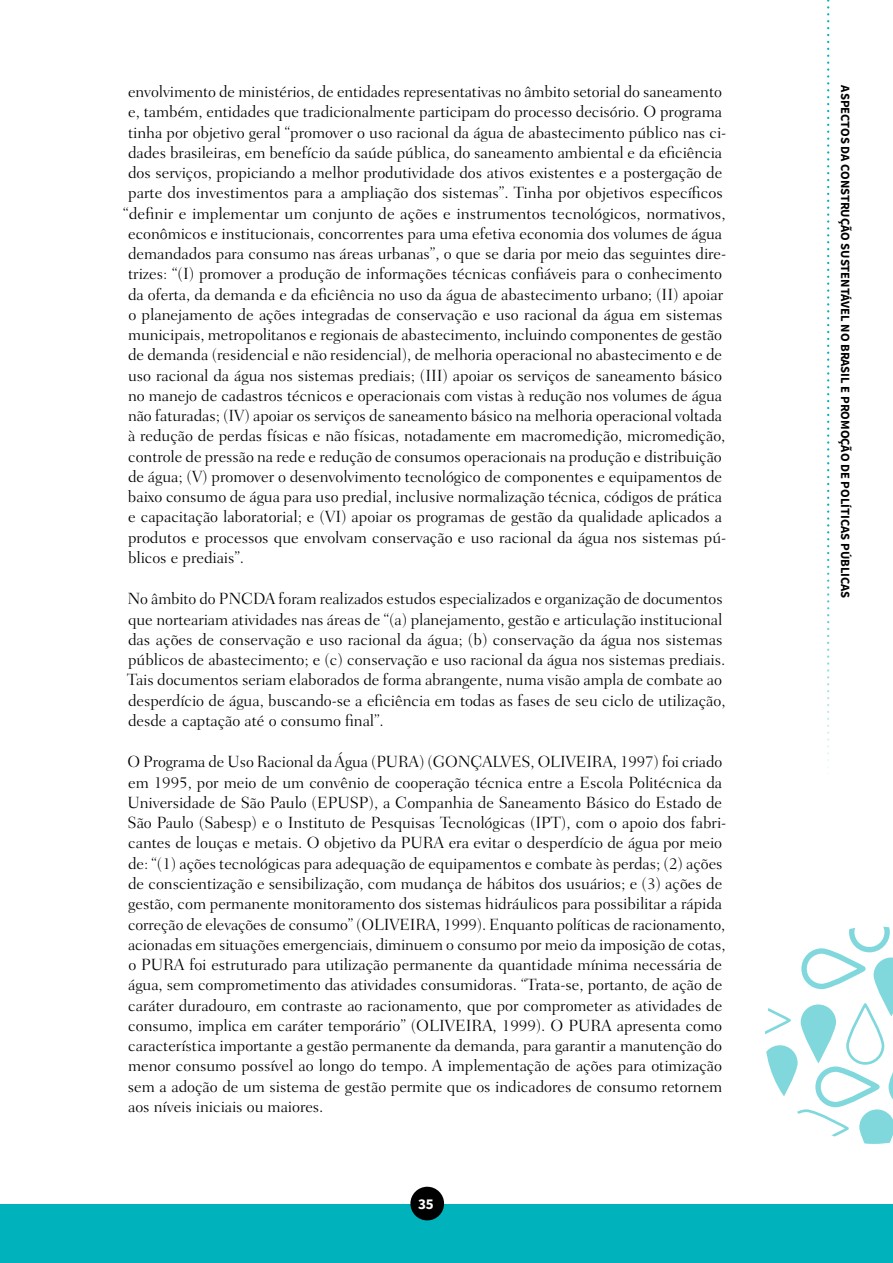
<style>
.page{position:relative;width:893px;height:1263px;background:#fff}
.page>*{position:absolute;margin:0;border:0;box-sizing:border-box;transform-origin:0 0}
.t1{font:300 16.5px/20.2px "Fairfield LT Std";letter-spacing:-.005em;color:#000}
.t2{font:700 15px "Source Sans Pro";color:#fff}
.t3{font:700 12.6px "Source Sans Pro";color:#000}
</style>
<div class="page">
<svg style="left:765px;top:926px;width:128px;height:218px"></svg>
<div style="left:0;top:1204px;width:893px;height:59px;background:#00b2bb"></div>
<svg style="left:827px;top:0;width:2px;height:768px"></svg>
<div style="left:410px;top:1187px;width:34px;height:33px;background:#000;border-radius:50%"></div>
<p class="t1" style="left:128px;top:82px;width:595px">envolvimento de ministérios, de entidades representativas no âmbito setorial do saneamento</p>
<p class="t1" style="left:128px;top:102px;width:596px">e, também, entidades que tradicionalmente participam do processo decisório. O programa</p>
<p class="t1" style="left:128px;top:122px;width:600px">tinha por objetivo geral “promover o uso racional da água de abastecimento público nas ci-</p>
<p class="t1" style="left:128px;top:142px;width:596px">dades brasileiras, em benefício da saúde pública, do saneamento ambiental e da eficiência</p>
<p class="t1" style="left:128px;top:163px;width:596px">dos serviços, propiciando a melhor produtividade dos ativos existentes e a postergação de</p>
<p class="t1" style="left:128px;top:183px;width:596px">parte dos investimentos para a ampliação dos sistemas”. Tinha por objetivos específicos</p>
<p class="t1" style="left:123px;top:203px;width:604px">“definir e implementar um conjunto de ações e instrumentos tecnológicos, normativos,</p>
<p class="t1" style="left:128px;top:223px;width:595px">econômicos e institucionais, concorrentes para uma efetiva economia dos volumes de água</p>
<p class="t1" style="left:128px;top:244px;width:600px">demandados para consumo nas áreas urbanas”, o que se daria por meio das seguintes dire-</p>
<p class="t1" style="left:128px;top:264px;width:595px">trizes: “(I) promover a produção de informações técnicas confiáveis para o conhecimento</p>
<p class="t1" style="left:128px;top:284px;width:597px">da oferta, da demanda e da eficiência no uso da água de abastecimento urbano; (II) apoiar</p>
<p class="t1" style="left:128px;top:304px;width:596px">o planejamento de ações integradas de conservação e uso racional da água em sistemas</p>
<p class="t1" style="left:128px;top:325px;width:596px">municipais, metropolitanos e regionais de abastecimento, incluindo componentes de gestão</p>
<p class="t1" style="left:128px;top:345px;width:596px">de demanda (residencial e não residencial), de melhoria operacional no abastecimento e de</p>
<p class="t1" style="left:128px;top:365px;width:595px">uso racional da água nos sistemas prediais; (III) apoiar os serviços de saneamento básico</p>
<p class="t1" style="left:128px;top:385px;width:596px">no manejo de cadastros técnicos e operacionais com vistas à redução nos volumes de água</p>
<p class="t1" style="left:128px;top:406px;width:596px">não faturadas; (IV) apoiar os serviços de saneamento básico na melhoria operacional voltada</p>
<p class="t1" style="left:128px;top:426px;width:599px">à redução de perdas físicas e não físicas, notadamente em macromedição, micromedição,</p>
<p class="t1" style="left:128px;top:446px;width:595px">controle de pressão na rede e redução de consumos operacionais na produção e distribuição</p>
<p class="t1" style="left:128px;top:466px;width:596px">de água; (V) promover o desenvolvimento tecnológico de componentes e equipamentos de</p>
<p class="t1" style="left:128px;top:487px;width:596px">baixo consumo de água para uso predial, inclusive normalização técnica, códigos de prática</p>
<p class="t1" style="left:128px;top:507px;width:596px">e capacitação laboratorial; e (VI) apoiar os programas de gestão da qualidade aplicados a</p>
<p class="t1" style="left:128px;top:527px;width:600px">produtos e processos que envolvam conservação e uso racional da água nos sistemas pú-</p>
<p class="t1" style="left:128px;top:547px;width:118px">blicos e prediais”.</p>
<p class="t1" style="left:127px;top:589px;width:600px">No âmbito do PNCDA foram realizados estudos especializados e organização de documentos que norteariam atividades nas áreas de “(a) planejamento, gestão e articulação institucional das ações de conservação e uso racional da água; (b) conservação da água nos sistemas públicos de abastecimento; e (c) conservação e uso racional da água nos sistemas prediais.<br>Tais documentos seriam elaborados de forma abrangente, numa visão ampla de combate ao desperdício de água, buscando-se a eficiência em todas as fases de seu ciclo de utilização, desde a captação até o consumo final”.</p>
<p class="t1" style="left:127px;top:752px;width:600px">O Programa de Uso Racional da Água (PURA) (GONÇALVES, OLIVEIRA, 1997) foi criado em 1995, por meio de um convênio de cooperação técnica entre a Escola Politécnica da Universidade de São Paulo (EPUSP), a Companhia de Saneamento Básico do Estado de São Paulo (Sabesp) e o Instituto de Pesquisas Tecnológicas (IPT), com o apoio dos fabri&shy;cantes de louças e metais. O objetivo da PURA era evitar o desperdício de água por meio de: “(1) ações tecnológicas para adequação de equipamentos e combate às perdas; (2) ações de conscientização e sensibilização, com mudança de hábitos dos usuários; e (3) ações de gestão, com permanente monitoramento dos sistemas hidráulicos para possibilitar a rápida correção de elevações de consumo” (OLIVEIRA, 1999). Enquanto políticas de racionamento, acionadas em situações emergenciais, diminuem o consumo por meio da imposição de cotas, o PURA foi estruturado para utilização permanente da quantidade mínima necessária de água, sem comprometimento das atividades consumidoras. “Trata-se, portanto, de ação de caráter duradouro, em contraste ao racionamento, que por comprometer as atividades de consumo, implica em caráter temporário” (OLIVEIRA, 1999). O PURA apresenta como característica importante a gestão permanente da demanda, para garantir a manutenção do menor consumo possível ao longo do tempo. A implementação de ações para otimização sem a adoção de um sistema de gestão permite que os indicadores de consumo retornem aos níveis iniciais ou maiores.</p>
<p class="t2" style="left:418px;top:1194px;width:17px">35</p>
<p class="t3" style="left:853px;top:85px;width:514px;rotate:90deg">Aspectos da Construção Sustentável no Brasil e Promoção de Políticas Públicas</p>
</div>
